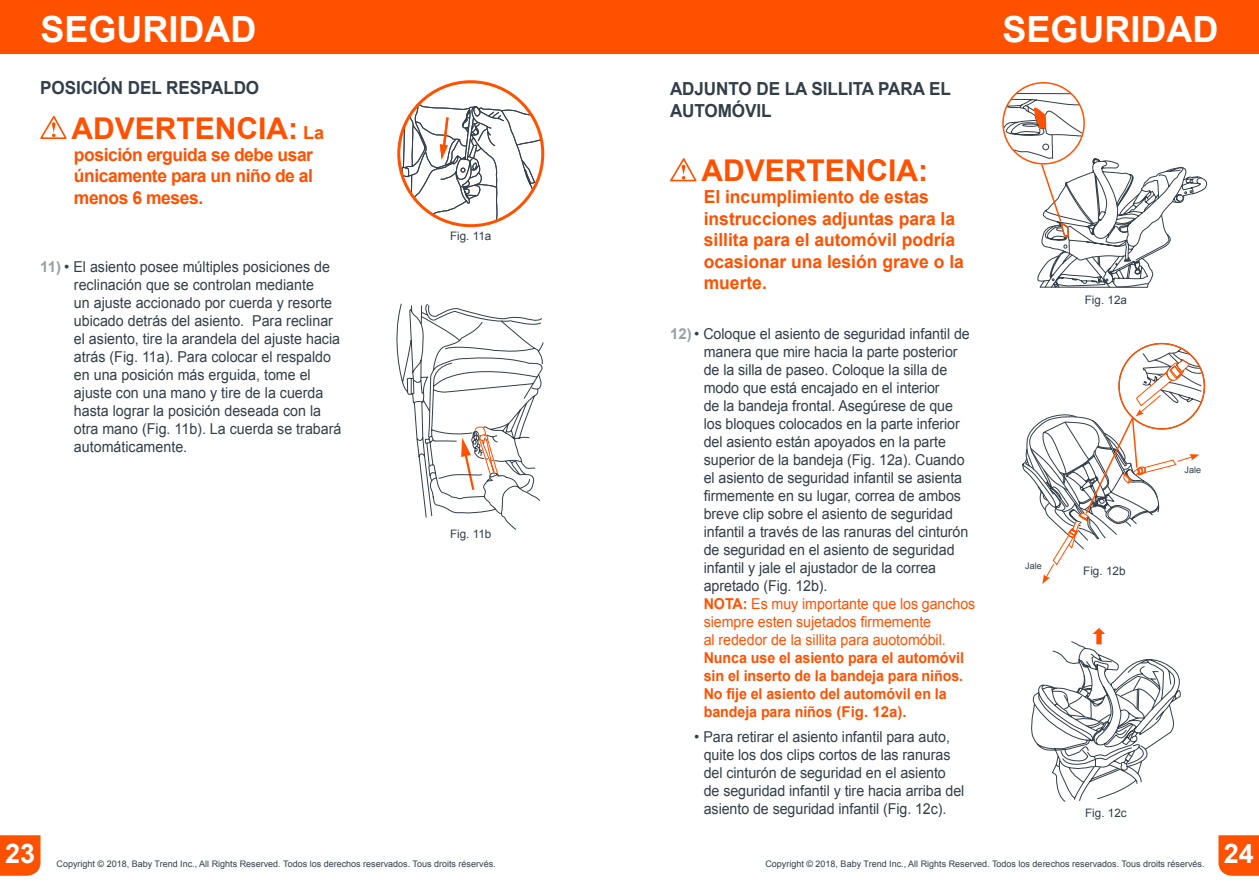
<style>
.page{position:relative;width:1259px;height:893px;background:#fff}
.page>*{position:absolute;margin:0;border:0;box-sizing:border-box;transform-origin:0 0}
.t1{font:700 36px "Arial";color:#fff}
.t2{font:700 30px "Arial";color:#ff5100}
.t3{font:700 27px "Arial";color:#fff}
.t4{font:700 18px/21.6px "Arial";color:#ff5100;text-align:justify}
.t5{font:700 18px/21.6px "Arial";letter-spacing:-.005em;color:#323e48;scale:.95 1}
.t6{font:15px/18px "Arial";letter-spacing:-.005em;color:#323e48}
.t7{font:700 15px/18px "Arial";letter-spacing:-.005em;color:#ff5100;scale:.95 1}
.t8{font:11.7px "Arial";color:#323e48}
.t9{font:9px "Arial";color:#323e48}
.s1{font-size:18px}
.s2{font-weight:700;color:#989ea4}
.s3{font-weight:700;color:#ff5100}
.s4{color:#ff5100}
</style>
<div class="page">
<div style="left:0;top:835px;width:40px;height:41px;background:#ff5100"></div>
<svg style="left:1218px;top:835px;width:41px;height:41px;background:#ff580b"></svg>
<div style="left:0;top:0;width:629px;height:54px;background:#ff5100"></div>
<div style="left:629px;top:0;width:630px;height:54px;background:#ff5100"></div>
<svg style="left:400px;top:82px;width:143px;height:144px"></svg>
<div style="left:397px;top:80px;width:147px;height:147px;border:3px solid #ff5100;border-radius:50%"></div>
<svg style="left:40px;top:115px;width:27px;height:24px"></svg>
<svg style="left:396px;top:303px;width:148px;height:227px"></svg>
<svg style="left:670px;top:158px;width:27px;height:24px"></svg>
<svg style="left:1022px;top:345px;width:180px;height:239px"></svg>
<div style="left:1118px;top:343px;width:87px;height:87px;border:2px solid #ff5100;border-radius:50%"></div>
<svg style="left:1003px;top:93px;width:205px;height:195px"></svg>
<svg style="left:1031px;top:628px;width:150px;height:174px"></svg>
<h1 class="t1" style="left:40px;top:5px;width:218px">SEGURIDAD</h1>
<h1 class="t1" style="left:1002px;top:5px;width:217px">SEGURIDAD</h1>
<p class="t5" style="left:40px;top:78px;width:232px">POSICIÓN DEL RESPALDO</p>
<h2 class="t2" style="left:72px;top:108px;width:254px">ADVERTENCIA: <span class="s1">La</span></h2>
<p class="t4" style="left:74px;top:144px;width:241px">posición erguida se debe usar únicamente para un niño de al menos 6 meses.</p>
<p class="t6" style="left:74px;top:258px;width:269px;text-indent:-34px"><span class="s2">11)</span> • El asiento posee múltiples posiciones de reclinación que se controlan mediante<br>un ajuste accionado por cuerda y resorte ubicado detrás del asiento. Para reclinar el asiento, tire la arandela del ajuste hacia atrás (Fig. 11a). Para colocar el respaldo en una posición más erguida, tome el ajuste con una mano y tire de la cuerda hasta lograr la posición deseada con la otra mano (Fig. 11b). La cuerda se trabará automáticamente.</p>
<p class="t8" style="left:450px;top:228px;width:43px">Fig. 11a</p>
<p class="t8" style="left:450px;top:526px;width:43px">Fig. 11b</p>
<p class="t5" style="left:670px;top:79px;width:297px">ADJUNTO DE LA SILLITA PARA EL<br>AUTOMÓVIL</p>
<h2 class="t2" style="left:701px;top:151px;width:228px">ADVERTENCIA:</h2>
<p class="t4" style="left:704px;top:186px;width:262px;text-align:left">El incumplimiento de estas instrucciones adjuntas para la sillita para el automóvil podría ocasionar una lesión grave o la muerte.</p>
<p class="t6" style="left:704px;top:325px;width:273px;text-indent:-34px"><span class="s2">12)</span> • Coloque el asiento de seguridad infantil de manera que mire hacia la parte posterior de la silla de paseo. Coloque la silla de modo que está encajado en el interior<br>de la bandeja frontal. Asegúrese de que<br>los bloques colocados en la parte inferior del asiento están apoyados en la parte superior de la bandeja (Fig. 12a). Cuando el asiento de seguridad infantil se asienta firmemente en su lugar, correa de ambos breve clip sobre el asiento de seguridad infantil a través de las ranuras del cinturón de seguridad en el asiento de seguridad infantil y jale el ajustador de la correa apretado (Fig. 12b).<br><span class="s3">NOTA:</span> <span class="s4">Es muy importante que los ganchos siempre esten sujetados firmemente<br>al rededor de la sillita para auotomóbil.</span></p>
<p class="t7" style="left:704px;top:649px;width:275px">Nunca use el asiento para el automóvil sin el inserto de la bandeja para niños.<br>No fije el asiento del automóvil en la bandeja para niños (Fig. 12a).</p>
<p class="t6" style="left:704px;top:728px;width:262px;text-indent:-10px">• Para retirar el asiento infantil para auto, quite los dos clips cortos de las ranuras del cinturón de seguridad en el asiento de seguridad infantil y tire hacia arriba del asiento de seguridad infantil (Fig. 12c).</p>
<p class="t8" style="left:1084px;top:292px;width:44px">Fig. 12a</p>
<p class="t9" style="left:1025px;top:560px;width:18px">Jale</p>
<p class="t8" style="left:1083px;top:563px;width:44px">Fig. 12b</p>
<p class="t8" style="left:1085px;top:805px;width:43px">Fig. 12c</p>
<p class="t9" style="left:1184px;top:464px;width:18px">Jale</p>
<h3 class="t3" style="left:5px;top:836px;width:32px">23</h3>
<h3 class="t3" style="left:1223px;top:836px;width:32px">24</h3>
<p class="t9" style="left:57px;top:858px;width:441px">Copyright © 2018, Baby Trend Inc., All Rights Reserved. Todos los derechos reservados. Tous droits réservés.</p>
<p class="t9" style="left:765px;top:858px;width:441px">Copyright © 2018, Baby Trend Inc., All Rights Reserved. Todos los derechos reservados. Tous droits réservés.</p>
</div>
